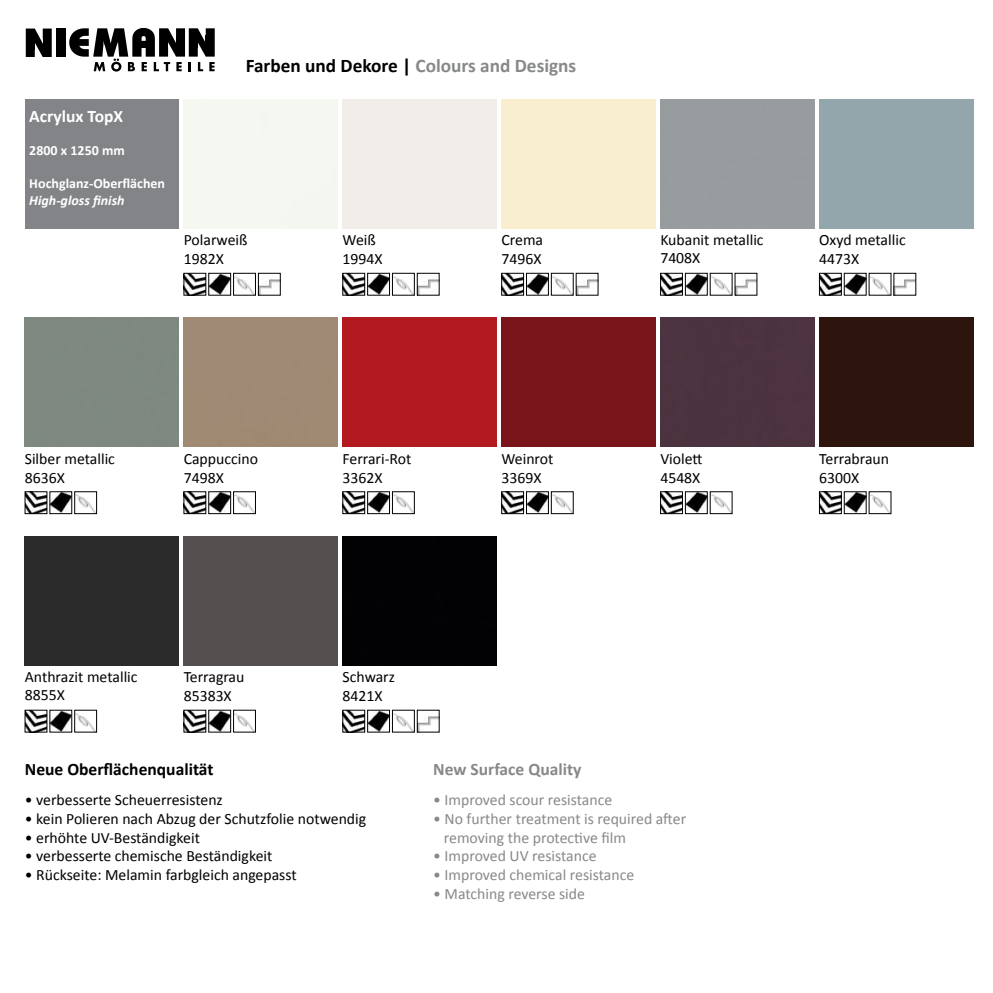
<style>
.page{position:relative;width:993px;height:993px;background:#fff}
.page>*{position:absolute;margin:0;border:0;box-sizing:border-box;transform-origin:0 0}
.t1{font:700 19.25px "Calibri";color:#87888a}
.t2{font:700 17.5px "Calibri";color:#000}
.t3{font:700 17.5px "Calibri";color:#87888a}
.t4{font:700 17.5px "Calibri";color:#fff}
.t5{font:15.75px/18.9px "Calibri";color:#000}
.t6{font:15.75px/18.9px "Calibri";color:#87888a}
.t7{font:700 14px "Calibri";color:#fff}
.t8{font:italic 700 14px "Calibri";color:#fff}
.s1{color:#000}
</style>
<div class="page">
<div style="left:342px;top:317px;width:154px;height:129px;background:#b31a1f"></div>
<div style="left:501px;top:317px;width:154px;height:129px;background:#79141a"></div>
<div style="left:660px;top:317px;width:154px;height:129px;background:#4c3340"></div>
<div style="left:819px;top:317px;width:153px;height:129px;background:#2d140d"></div>
<div style="left:25px;top:536px;width:154px;height:129px;background:#2b2b2b"></div>
<div style="left:184px;top:536px;width:153px;height:129px;background:#54504f"></div>
<div style="left:25px;top:99px;width:154px;height:129px;background:#828488"></div>
<div style="left:57px;top:28px;width:9px;height:29px;background:#000"></div>
<svg style="left:26px;top:29px;width:26px;height:28px"></svg>
<svg style="left:69px;top:28px;width:146px;height:44px"></svg>
<img style="left:210px;top:275px;width:19px;height:18px">
<div style="left:208px;top:273px;width:23px;height:22px;border:1px solid #000"></div>
<img style="left:186px;top:275px;width:18px;height:18px">
<div style="left:184px;top:273px;width:22px;height:22px;border:1px solid #000"></div>
<img style="left:260px;top:279px;width:18px;height:14px">
<div style="left:258px;top:273px;width:22px;height:22px;border:1px solid #000"></div>
<img style="left:235px;top:276px;width:18px;height:17px">
<div style="left:233px;top:273px;width:22px;height:22px;border:1px solid #000"></div>
<img style="left:369px;top:275px;width:18px;height:18px">
<div style="left:367px;top:273px;width:22px;height:22px;border:1px solid #000"></div>
<img style="left:344px;top:275px;width:19px;height:18px">
<div style="left:342px;top:273px;width:23px;height:22px;border:1px solid #000"></div>
<img style="left:394px;top:276px;width:18px;height:17px">
<div style="left:392px;top:273px;width:22px;height:22px;border:1px solid #000"></div>
<img style="left:528px;top:275px;width:18px;height:18px">
<div style="left:526px;top:273px;width:22px;height:22px;border:1px solid #000"></div>
<img style="left:503px;top:275px;width:18px;height:18px">
<div style="left:501px;top:273px;width:22px;height:22px;border:1px solid #000"></div>
<img style="left:577px;top:279px;width:19px;height:14px">
<div style="left:575px;top:273px;width:23px;height:22px;border:1px solid #000"></div>
<img style="left:553px;top:276px;width:18px;height:17px">
<div style="left:551px;top:273px;width:22px;height:22px;border:1px solid #000"></div>
<img style="left:687px;top:275px;width:18px;height:18px">
<div style="left:685px;top:273px;width:22px;height:22px;border:1px solid #000"></div>
<img style="left:662px;top:275px;width:18px;height:18px">
<div style="left:660px;top:273px;width:22px;height:22px;border:1px solid #000"></div>
<img style="left:736px;top:278px;width:18px;height:15px">
<img style="left:711px;top:276px;width:19px;height:17px">
<img style="left:845px;top:275px;width:19px;height:18px">
<div style="left:843px;top:273px;width:23px;height:22px;border:1px solid #000"></div>
<img style="left:821px;top:275px;width:18px;height:18px">
<div style="left:819px;top:273px;width:22px;height:22px;border:1px solid #000"></div>
<img style="left:895px;top:279px;width:18px;height:14px">
<div style="left:893px;top:273px;width:22px;height:22px;border:1px solid #000"></div>
<img style="left:870px;top:276px;width:18px;height:17px">
<img style="left:52px;top:493px;width:18px;height:18px">
<img style="left:27px;top:493px;width:18px;height:18px">
<div style="left:25px;top:491px;width:22px;height:22px;border:1px solid #000"></div>
<img style="left:76px;top:494px;width:19px;height:17px">
<div style="left:74px;top:491px;width:23px;height:22px;border:1px solid #000"></div>
<img style="left:210px;top:493px;width:19px;height:18px">
<div style="left:208px;top:491px;width:23px;height:22px;border:1px solid #000"></div>
<img style="left:186px;top:493px;width:18px;height:18px">
<div style="left:184px;top:491px;width:22px;height:22px;border:1px solid #000"></div>
<img style="left:235px;top:494px;width:18px;height:17px">
<img style="left:369px;top:493px;width:18px;height:18px">
<div style="left:367px;top:491px;width:22px;height:22px;border:1px solid #000"></div>
<img style="left:344px;top:493px;width:19px;height:18px">
<div style="left:342px;top:491px;width:23px;height:22px;border:1px solid #000"></div>
<img style="left:394px;top:494px;width:18px;height:17px">
<img style="left:528px;top:493px;width:18px;height:18px">
<div style="left:526px;top:491px;width:22px;height:22px;border:1px solid #000"></div>
<img style="left:503px;top:493px;width:18px;height:18px">
<div style="left:501px;top:491px;width:22px;height:22px;border:1px solid #000"></div>
<img style="left:553px;top:494px;width:18px;height:17px">
<img style="left:687px;top:493px;width:18px;height:18px">
<div style="left:685px;top:491px;width:22px;height:22px;border:1px solid #000"></div>
<img style="left:662px;top:493px;width:18px;height:18px">
<div style="left:660px;top:491px;width:22px;height:22px;border:1px solid #000"></div>
<img style="left:711px;top:494px;width:19px;height:17px">
<img style="left:845px;top:493px;width:19px;height:18px">
<div style="left:843px;top:491px;width:23px;height:22px;border:1px solid #000"></div>
<img style="left:821px;top:493px;width:18px;height:18px">
<div style="left:819px;top:491px;width:22px;height:22px;border:1px solid #000"></div>
<img style="left:870px;top:494px;width:18px;height:17px">
<img style="left:52px;top:711px;width:18px;height:19px">
<img style="left:27px;top:711px;width:18px;height:19px">
<div style="left:25px;top:709px;width:22px;height:23px;border:1px solid #000"></div>
<img style="left:76px;top:713px;width:19px;height:17px">
<div style="left:74px;top:709px;width:23px;height:23px;border:1px solid #000"></div>
<img style="left:210px;top:711px;width:19px;height:19px">
<div style="left:208px;top:709px;width:23px;height:23px;border:1px solid #000"></div>
<img style="left:186px;top:711px;width:18px;height:19px">
<div style="left:184px;top:709px;width:22px;height:23px;border:1px solid #000"></div>
<img style="left:235px;top:713px;width:18px;height:17px">
<img style="left:419px;top:279px;width:18px;height:14px">
<div style="left:417px;top:273px;width:22px;height:22px;border:1px solid #000"></div>
<div style="left:342px;top:536px;width:154px;height:129px;background:#020204"></div>
<img style="left:369px;top:711px;width:18px;height:19px">
<div style="left:367px;top:709px;width:22px;height:23px;border:1px solid #000"></div>
<img style="left:344px;top:711px;width:19px;height:19px">
<div style="left:342px;top:709px;width:23px;height:23px;border:1px solid #000"></div>
<img style="left:419px;top:716px;width:18px;height:14px">
<img style="left:394px;top:713px;width:18px;height:17px">
<p class="t4" style="left:29px;top:105px;width:95px">Acrylux TopX</p>
<p class="t7" style="left:29px;top:141px;width:97px">2800 x 1250 mm</p>
<p class="t7" style="left:29px;top:175px;width:137px">Hochglanz-Oberflächen</p>
<p class="t8" style="left:29px;top:192px;width:97px">High-gloss finish</p>
<p class="t1" style="left:246px;top:54px;width:332px"><span class="s1">Farben und Dekore |</span> Colours and Designs</p>
<p class="t5" style="left:184px;top:230px;width:65px">Polarweiß<br>1982X</p>
<p class="t5" style="left:501px;top:230px;width:43px">Crema<br>7496X</p>
<p class="t5" style="left:660px;top:230px;width:105px;line-height:17.5px">Kubanit metallic<br>7408X</p>
<p class="t5" style="left:819px;top:230px;width:88px">Oxyd metallic<br>4473X</p>
<p class="t5" style="left:342px;top:230px;width:42px">Weiß<br>1994X</p>
<p class="t5" style="left:25px;top:448px;width:92px">Silber metallic<br>8636X</p>
<p class="t5" style="left:184px;top:448px;width:76px">Cappuccino<br>7498X</p>
<p class="t5" style="left:342px;top:448px;width:70px">Ferrari-Rot<br>3362X</p>
<p class="t5" style="left:501px;top:448px;width:53px">Weinrot<br>3369X</p>
<p class="t5" style="left:660px;top:448px;width:44px">Violett<br>4548X</p>
<p class="t5" style="left:819px;top:448px;width:71px">Terrabraun<br>6300X</p>
<p class="t5" style="left:25px;top:667px;width:114px;line-height:17.5px">Anthrazit metallic<br>8855X</p>
<p class="t5" style="left:184px;top:666px;width:62px">Terragrau<br>85383X</p>
<p class="t5" style="left:342px;top:666px;width:54px">Schwarz<br>8421X</p>
<p class="t2" style="left:25px;top:758px;width:190px">Neue Oberflächenqualität</p>
<p class="t5" style="left:25px;top:789px;width:199px">• verbesserte Scheuerresistenz</p>
<p class="t5" style="left:25px;top:807px;width:343px">• kein Polieren nach Abzug der Schutzfolie notwendig</p>
<p class="t5" style="left:25px;top:826px;width:176px">• erhöhte UV-Beständigkeit</p>
<p class="t5" style="left:25px;top:845px;width:249px">• verbesserte chemische Beständigkeit</p>
<p class="t5" style="left:25px;top:864px;width:273px">• Rückseite: Melamin farbgleich angepasst</p>
<p class="t3" style="left:433px;top:758px;width:150px">New Surface Quality</p>
<p class="t6" style="left:433px;top:789px;width:180px">• Improved scour resistance</p>
<p class="t6" style="left:443px;top:807px;width:244px;text-indent:-11px">• No further treatment is required after removing the protective film</p>
<p class="t6" style="left:433px;top:845px;width:165px">• Improved UV resistance</p>
<p class="t6" style="left:433px;top:864px;width:202px">• Improved chemical resistance</p>
<p class="t6" style="left:433px;top:883px;width:153px">• Matching reverse side</p>
</div>
